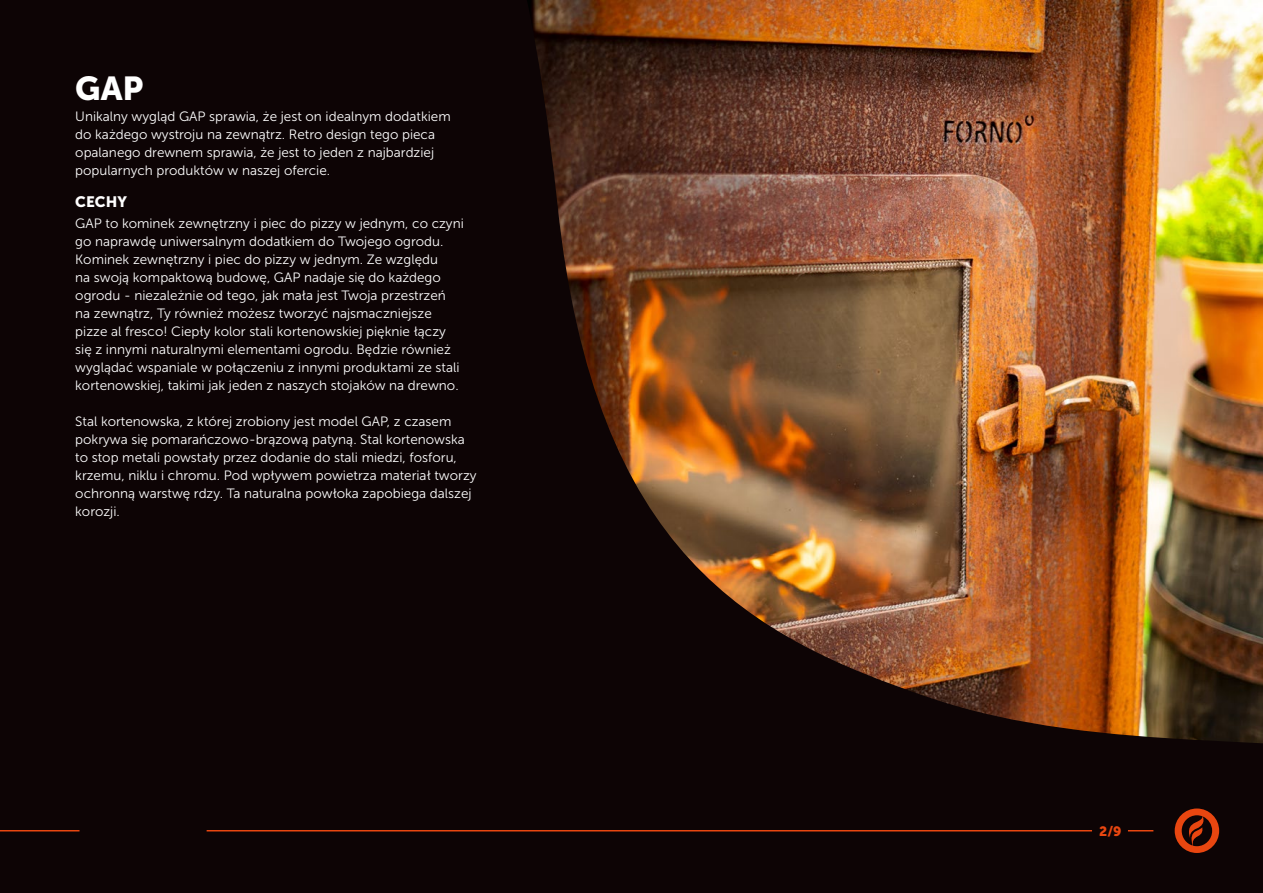
<style>
.page{position:relative;width:1263px;height:893px;background:#0d0405}
.page>*{position:absolute;margin:0;border:0;box-sizing:border-box;transform-origin:0 0}
.t1{font:33px "Museo Sans 900";color:#fff}
.t2{font:15px "Museo Sans 900";color:#fff}
.t3{font:13.5px/18px "Museo Sans 300";color:#fff}
.t4{font:13.5px "Museo Sans 900";color:#e84610}
</style>
<div class="page">
<svg style="left:1128px;top:830px;width:25px;height:1px"></svg>
<hr style="left:0;top:830px;width:80px;height:1px;background:#e84610">
<hr style="left:207px;top:830px;width:885px;height:1px;background:#e84610">
<svg style="left:1175px;top:808px;width:44px;height:45px"></svg>
<img style="left:527px;top:0;width:736px;height:743px">
<h1 class="t1" style="left:75px;top:70px;width:70px">GAP</h1>
<p class="t3" style="left:75px;top:107px;width:377px">Unikalny wygląd GAP sprawia, że jest on idealnym dodatkiem do każdego wystroju na zewnątrz. Retro design tego pieca opalanego drewnem sprawia, że jest to jeden z najbardziej popularnych produktów w naszej ofercie.</p>
<p class="t2" style="left:75px;top:194px;width:53px">CECHY</p>
<p class="t3" style="left:75px;top:214px;width:390px">GAP to kominek zewnętrzny i piec do pizzy w jednym, co czyni go naprawdę uniwersalnym dodatkiem do Twojego ogrodu.<br>Kominek zewnętrzny i piec do pizzy w jednym. Ze względu<br>na swoją kompaktową budowę, GAP nadaje się do każdego ogrodu - niezależnie od tego, jak mała jest Twoja przestrzeń na zewnątrz, Ty również możesz tworzyć najsmaczniejsze pizze al fresco! Ciepły kolor stali kortenowskiej pięknie łączy się z innymi naturalnymi elementami ogrodu. Będzie również wyglądać wspaniale w połączeniu z innymi produktami ze stali kortenowskiej, takimi jak jeden z naszych stojaków na drewno.</p>
<p class="t3" style="left:75px;top:412px;width:403px">Stal kortenowska, z której zrobiony jest model GAP, z czasem pokrywa się pomarańczowo-brązową patyną. Stal kortenowska to stop metali powstały przez dodanie do stali miedzi, fosforu, krzemu, niklu i chromu. Pod wpływem powietrza materiał tworzy ochronną warstwę rdzy. Ta naturalna powłoka zapobiega dalszej korozji.</p>
<p class="t4" style="left:1099px;top:823px;width:24px">2/9</p>
</div>
